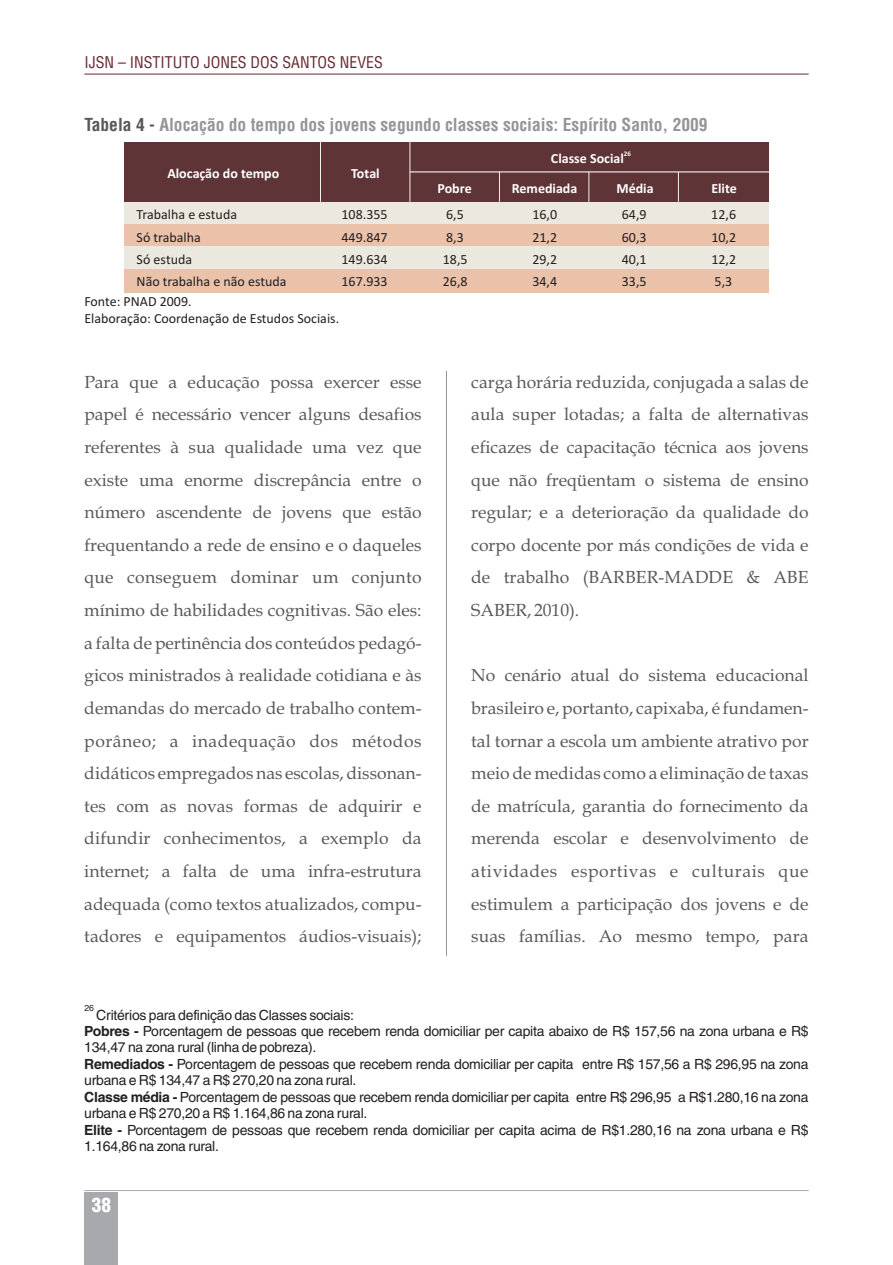
<style>
.page{position:relative;width:893px;height:1265px;background:#fff}
.page>*{position:absolute;margin:0;border:0;box-sizing:border-box;transform-origin:0 0}
.t1{font:900 condensed 19.25px "Helvetica LT";color:#fff}
.t2{font:17.5px/32.6px "Book Antiqua";color:#57585a;text-align:justify}
.t3{font:700 condensed 17.5px "Helvetica LT";color:#939598}
.t4{font:condensed 15.75px "Helvetica LT";color:#662832}
.t5{font:14px/16.4px "Helvetica LT";letter-spacing:-.02em;color:#231f20}
.t6{font:14px/17.2px "Calibri";color:#231f20}
.t7{font:700 14px "Calibri";color:#fff}
.t8{font:8.75px "Helvetica LT";color:#231f20}
.t9{font:700 7px "Calibri";color:#fff}
.s1{color:#57585a}
.s2{font-weight:700}
</style>
<div class="page">
<div style="left:124px;top:142px;width:645px;height:61px;background:#5e3436"></div>
<div style="left:124px;top:202px;width:645px;height:23px;background:#ebe9df"></div>
<div style="left:124px;top:224px;width:645px;height:24px;background:#eac1a9"></div>
<div style="left:124px;top:247px;width:645px;height:23px;background:#ebe9df"></div>
<div style="left:124px;top:269px;width:645px;height:24px;background:#eac1a9"></div>
<hr style="left:320px;top:142px;width:1px;height:60px;background:#fff">
<hr style="left:410px;top:142px;width:1px;height:60px;background:#fff">
<hr style="left:499px;top:172px;width:1px;height:30px;background:#fff">
<hr style="left:589px;top:172px;width:1px;height:30px;background:#fff">
<hr style="left:678px;top:172px;width:1px;height:30px;background:#fff">
<hr style="left:410px;top:172px;width:359px;height:1px;background:#fff">
<hr style="left:446px;top:371px;width:1px;height:585px;background:#939598">
<hr style="left:84px;top:1190px;width:725px;height:1px;background:#a8a9ad">
<div style="left:84px;top:1192px;width:34px;height:73px;background:#a8a9ad"></div>
<hr style="left:84px;top:74px;width:725px;height:1px;background:#662832">
<p class="t4" style="left:84px;top:57px;width:300px">IJSN – INSTITUTO JONES DOS SANTOS NEVES</p>
<p class="t3" style="left:84px;top:118px;width:625px"><span class="s1">Tabela 4 -</span> Alocação do tempo dos jovens segundo classes sociais: Espírito Santo, 2009</p>
<p class="t7" style="left:167px;top:168px;width:113px">Alocação do tempo</p>
<p class="t7" style="left:351px;top:168px;width:30px">Total</p>
<p class="t9" style="left:624px;top:151px;width:9px">26</p>
<p class="t7" style="left:551px;top:153px;width:74px">Classe Social</p>
<p class="t7" style="left:437px;top:183px;width:36px">Pobre</p>
<p class="t7" style="left:512px;top:183px;width:67px">Remediada</p>
<p class="t7" style="left:616px;top:183px;width:39px">Média</p>
<p class="t7" style="left:711px;top:183px;width:27px">Elite</p>
<p class="t6" style="left:137px;top:207px;width:102px">Trabalha e estuda</p>
<p class="t6" style="left:342px;top:207px;width:48px">108.355</p>
<p class="t6" style="left:446px;top:207px;width:19px">6,5</p>
<p class="t6" style="left:532px;top:207px;width:26px">16,0</p>
<p class="t6" style="left:622px;top:207px;width:26px">64,9</p>
<p class="t6" style="left:711px;top:207px;width:26px">12,6</p>
<p class="t6" style="left:137px;top:229px;width:66px">Só trabalha</p>
<p class="t6" style="left:342px;top:229px;width:48px">449.847</p>
<p class="t6" style="left:446px;top:229px;width:19px">8,3</p>
<p class="t6" style="left:532px;top:229px;width:26px">21,2</p>
<p class="t6" style="left:622px;top:229px;width:26px">60,3</p>
<p class="t6" style="left:711px;top:229px;width:26px">10,2</p>
<p class="t6" style="left:137px;top:252px;width:57px">Só estuda</p>
<p class="t6" style="left:341px;top:252px;width:48px">149.634</p>
<p class="t6" style="left:443px;top:252px;width:26px">18,5</p>
<p class="t6" style="left:532px;top:252px;width:26px">29,2</p>
<p class="t6" style="left:622px;top:252px;width:26px">40,1</p>
<p class="t6" style="left:711px;top:252px;width:26px">12,2</p>
<p class="t6" style="left:137px;top:274px;width:152px">Não trabalha e não estuda</p>
<p class="t6" style="left:342px;top:274px;width:48px">167.933</p>
<p class="t6" style="left:443px;top:274px;width:26px">26,8</p>
<p class="t6" style="left:532px;top:274px;width:26px">34,4</p>
<p class="t6" style="left:622px;top:274px;width:26px">33,5</p>
<p class="t6" style="left:715px;top:274px;width:19px">5,3</p>
<p class="t6" style="left:84px;top:294px;width:256px">Fonte: PNAD 2009.<br>Elaboração: Coordenação de Estudos Sociais.</p>
<p class="t2" style="left:84px;top:368px;width:339px">Para que a educação possa exercer esse papel é necessário vencer alguns desafios referentes à sua qualidade uma vez que existe uma enorme discrepância entre o número ascendente de jovens que estão frequentando a rede de ensino e o daqueles que conseguem dominar um conjunto mínimo de habilidades cognitivas. São eles: a falta de pertinência dos conteúdos pedagó&shy;gicos ministrados à realidade cotidiana e às demandas do mercado de trabalho contem&shy;porâneo; a inadequação dos métodos didáticos empregados nas escolas, dissonan&shy;tes com as novas formas de adquirir e difundir conhecimentos, a exemplo da internet; a falta de uma infra-estrutura adequada (como textos atualizados, compu&shy;tadores e equipamentos áudios-visuais);</p>
<p class="t2" style="left:471px;top:368px;width:339px">carga horária reduzida, conjugada a salas de aula super lotadas; a falta de alternativas eficazes de capacitação técnica aos jovens que não freqüentam o sistema de ensino regular; e a deterioração da qualidade do corpo docente por más condições de vida e de trabalho (BARBER-MADDE &amp; ABE SABER, 2010).</p>
<p class="t2" style="left:471px;top:661px;width:339px">No cenário atual do sistema educacional brasileiro e, portanto, capixaba, é fundamen&shy;tal tornar a escola um ambiente atrativo por meio de medidas como a eliminação de taxas de matrícula, garantia do fornecimento da merenda escolar e desenvolvimento de atividades esportivas e culturais que estimulem a participação dos jovens e de suas famílias. Ao mesmo tempo, para</p>
<p class="t8" style="left:84px;top:1004px;width:11px">26</p>
<p class="t5" style="left:84px;top:1007px;width:726px;text-indent:12px">Critérios para definição das Classes sociais:<br><span class="s2">Pobres -</span> Porcentagem de pessoas que recebem renda domiciliar per capita abaixo de R$ 157,56 na zona urbana e R$ 134,47 na zona rural (linha de pobreza).<br><span class="s2">Remediados -</span> Porcentagem de pessoas que recebem renda domiciliar per capita entre R$ 157,56 a R$ 296,95 na zona urbana e R$ 134,47 a R$ 270,20 na zona rural.<br><span class="s2">Classe média -</span> Porcentagem de pessoas que recebem renda domiciliar per capita entre R$ 296,95 a R$1.280,16 na zona urbana e R$ 270,20 a R$ 1.164,86 na zona rural.<br><span class="s2">Elite -</span> Porcentagem de pessoas que recebem renda domiciliar per capita acima de R$1.280,16 na zona urbana e R$ 1.164,86 na zona rural.</p>
<p class="t1" style="left:92px;top:1197px;width:21px">38</p>
</div>
